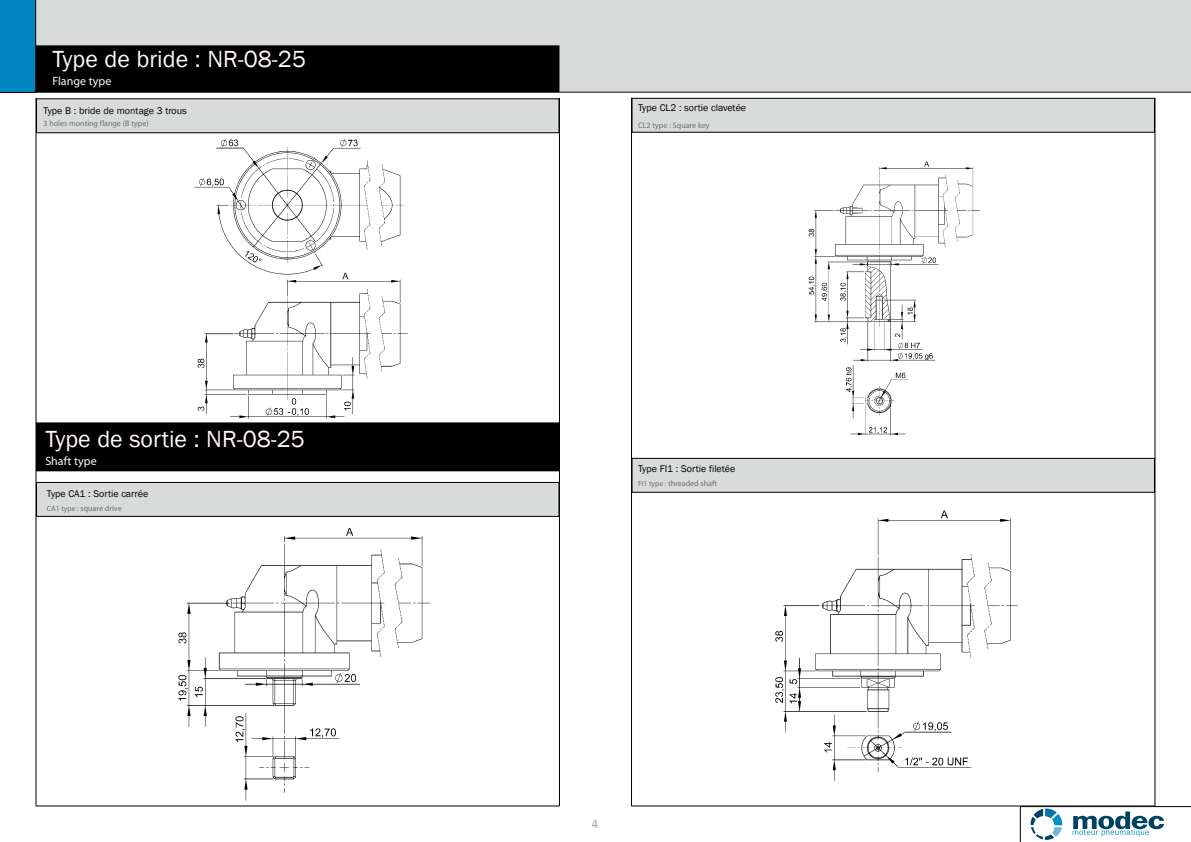
<style>
.page{position:relative;width:1191px;height:842px;background:#fff}
.page>*{position:absolute;margin:0;border:0;box-sizing:border-box;transform-origin:0 0}
.t1{font:24px "Franklin Gothic";color:#fef7f7}
.t2{font:12px "Myriad Pro";color:#fef7f7}
.t3{font:12px "Franklin Gothic";color:#9b9c9c}
.t4{font:10px "Franklin Gothic";color:#000}
.t5{font:8px "Myriad Pro";color:#6e6e6e}
.s1{font-size:7.5px}
</style>
<div class="page">
<div style="left:36px;top:0;width:1155px;height:93px;background:#d9dada"></div>
<div style="left:0;top:0;width:36px;height:93px;background:#0087c1"></div>
<div style="left:36px;top:46px;width:523px;height:46px;background:#000"></div>
<div style="left:36px;top:45px;width:523px;height:47px;border:1px solid #000"></div>
<div style="left:36px;top:99px;width:523px;height:34px;background:#d9dada"></div>
<div style="left:36px;top:98px;width:523px;height:35px;border:1px solid #000"></div>
<div style="left:632px;top:98px;width:522px;height:34px;background:#d9dada"></div>
<div style="left:631px;top:98px;width:524px;height:35px;border:1px solid #000"></div>
<div style="left:36px;top:423px;width:523px;height:48px;background:#000"></div>
<div style="left:36px;top:422px;width:523px;height:49px;border:1px solid #000"></div>
<div style="left:36px;top:482px;width:523px;height:34px;background:#d9dada"></div>
<div style="left:36px;top:482px;width:523px;height:35px;border:1px solid #000"></div>
<img style="left:178px;top:528px;width:252px;height:273px">
<div style="left:632px;top:458px;width:522px;height:34px;background:#d9dada"></div>
<div style="left:631px;top:458px;width:524px;height:35px;border:1px solid #000"></div>
<img style="left:808px;top:161px;width:173px;height:275px">
<img style="left:775px;top:510px;width:243px;height:271px">
<hr style="left:36px;top:98px;width:1px;height:708px;background:#000">
<hr style="left:36px;top:805px;width:523px;height:1px;background:#000">
<hr style="left:559px;top:98px;width:1px;height:708px;background:#000">
<hr style="left:631px;top:98px;width:1px;height:708px;background:#000">
<hr style="left:631px;top:805px;width:524px;height:1px;background:#000">
<hr style="left:1154px;top:98px;width:1px;height:708px;background:#000">
<svg style="left:1019px;top:806px;width:172px;height:36px"></svg>
<img style="left:189px;top:138px;width:220px;height:286px">
<h1 class="t1" style="left:52px;top:44px;width:255px">Type de bride : NR-08-25</h1>
<p class="t2" style="left:52px;top:73px;width:61px">Flange type</p>
<p class="t4" style="left:43px;top:104px;width:145px">Type B : bride de montage 3 trous</p>
<p class="t5" style="left:43px;top:118px;width:107px">3 holes monting flange (B type)</p>
<h1 class="t1" style="left:45px;top:424px;width:261px">Type de sortie : NR-08-25</h1>
<p class="t2" style="left:45px;top:453px;width:53px">Shaft type</p>
<p class="t4" style="left:47px;top:488px;width:103px">Type CA1 : Sortie carrée</p>
<p class="t5" style="left:47px;top:504px;width:76px"><span class="s1">CA1 type :</span> square drive</p>
<p class="t4" style="left:638px;top:101px;width:110px">Type CL2 : sortie clavetée</p>
<p class="t5" style="left:638px;top:120px;width:73px">CL2 type : Square key</p>
<p class="t4" style="left:638px;top:462px;width:99px">Type FI1 : Sortie filetée</p>
<p class="t5" style="left:638px;top:479px;width:81px"><span class="s1">FI1 type :</span> threaded shaft</p>
<p class="t3" style="left:592px;top:817px;width:9px">4</p>
</div>
